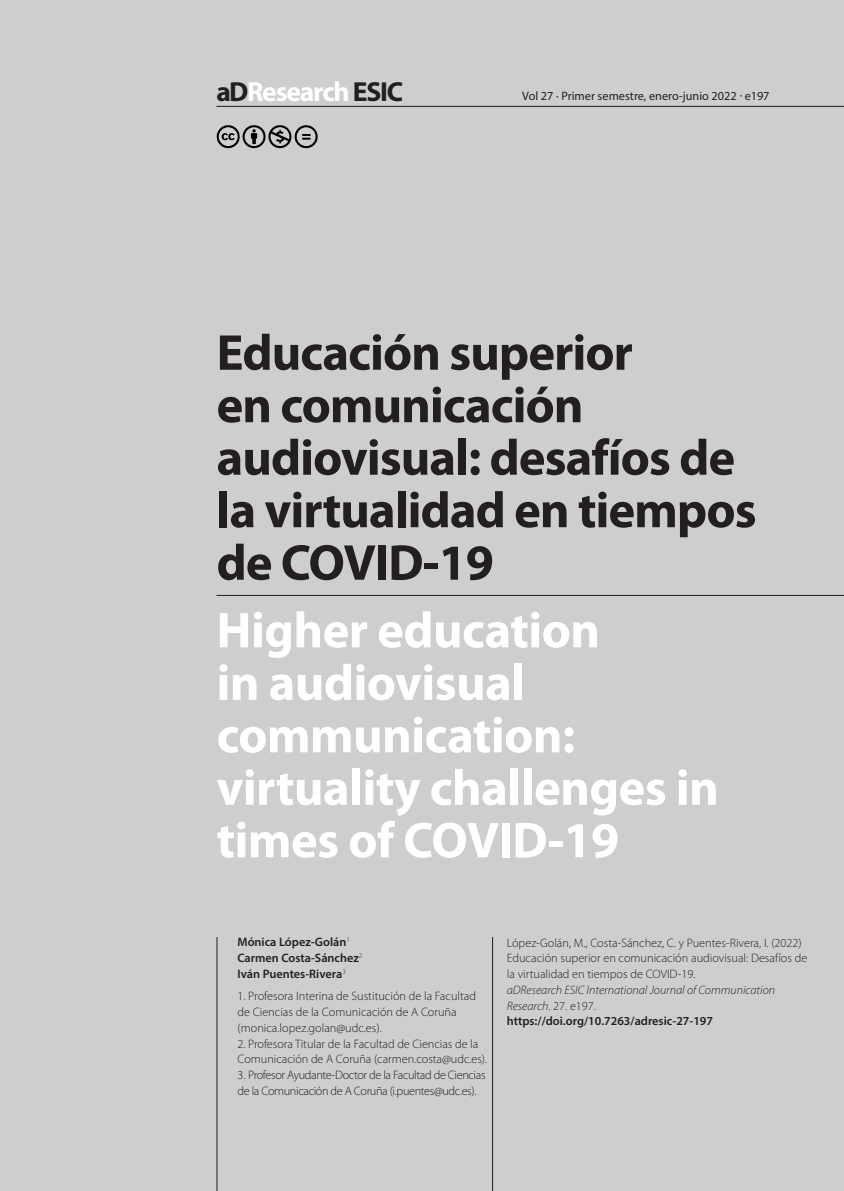
<style>
.page{position:relative;width:844px;height:1191px;background:#fff}
.page>*{position:absolute;margin:0;border:0;box-sizing:border-box;transform-origin:0 0}
.AT{font:700 50.75px/52.5px "Myriad Pro";letter-spacing:-.02em;color:#231f20}
.AT-2{font:700 50.75px/52.5px "Myriad Pro";letter-spacing:-.01em;color:#fff}
.t1{font:700 27.65px "Myriad Pro";letter-spacing:-.045em;color:#fff}
.FN{font:300 12.25px/15.8px "Myriad Pro";color:#231f20}
.FN-2{font:300 12.25px/15.8px "Myriad Pro";letter-spacing:-.03em;color:#231f20}
.FN-3{font:italic 300 12.25px/15.8px "Myriad Pro";color:#231f20}
.Author_Affliation{font:600 12.25px "Myriad Pro";color:#231f20}
.t2{font:12.25px "Myriad Pro";color:#231f20}
.FN-4{font:600 12.25px "Myriad Pro";color:#231f20}
.s1{color:#231f20}
.s2{font-style:normal}
</style>
<div class="page">
<div style="left:0;top:0;width:843px;height:1191px;background:#ceced1"></div>
<hr style="left:216px;top:106px;width:627px;height:1px;background:#1d1e1f">
<hr style="left:216px;top:937px;width:1px;height:254px;background:#231f20">
<hr style="left:492px;top:937px;width:1px;height:254px;background:#231f20">
<hr style="left:216px;top:595px;width:627px;height:1px;background:#231f20">
<svg style="left:216px;top:125px;width:102px;height:24px"></svg>
<h2 class="t1" style="left:216px;top:73px;width:188px"><span class="s1">aD</span>Research <span class="s1">ESIC</span></h2>
<p class="t2" style="left:522px;top:88px;width:249px">Vol 27 · Primer semestre, enero-junio 2022 · e197</p>
<p class="AT" style="left:216px;top:325px;width:541px">Educación superior<br>en comunicación audiovisual: desafíos de la virtualidad en tiempos de COVID-19</p>
<p class="AT-2" style="left:216px;top:602px;width:503px">Higher education<br>in audiovisual communication: virtuality challenges in times of COVID-19</p>
<p class="Author_Affliation" style="left:237px;top:934px;width:114px">Mónica López-Golán<sup>1</sup></p>
<p class="Author_Affliation" style="left:237px;top:950px;width:126px">Carmen Costa-Sánchez<sup>2</sup></p>
<p class="Author_Affliation" style="left:237px;top:965px;width:110px">Iván Puentes-Rivera<sup>3</sup></p>
<p class="FN" style="left:237px;top:988px;width:240px">1. Profesora Interina de Sustitución de la Facultad de Ciencias de la Comunicación de A Coruña (monica.lopez.golan@udc.es).</p>
<p class="FN" style="left:237px;top:1035px;width:251px">2. Profesora Titular de la Facultad de Ciencias de la<br>Comunicación de A Coruña (carmen.costa@udc.es).</p>
<p class="FN-2" style="left:237px;top:1067px;width:249px">3. Profesor Ayudante-Doctor de la Facultad de Ciencias de la Comunicación de A Coruña (i.puentes@udc.es).</p>
<p class="FN" style="left:506px;top:934px;width:296px">López-Golán, M., Costa-Sánchez, C. y Puentes-Rivera, I. (2022)</p>
<p class="FN" style="left:506px;top:950px;width:302px">Educación superior en comunicación audiovisual: Desafíos de la virtualidad en tiempos de COVID-19.</p>
<p class="FN-3" style="left:506px;top:981px;width:270px">aDResearch ESIC International Journal of Communication<br>Research<span class="s2">. 27. e197.</span></p>
<p class="FN-4" style="left:506px;top:1013px;width:208px">https://doi.org/10.7263/adresic-27-197</p>
</div>
